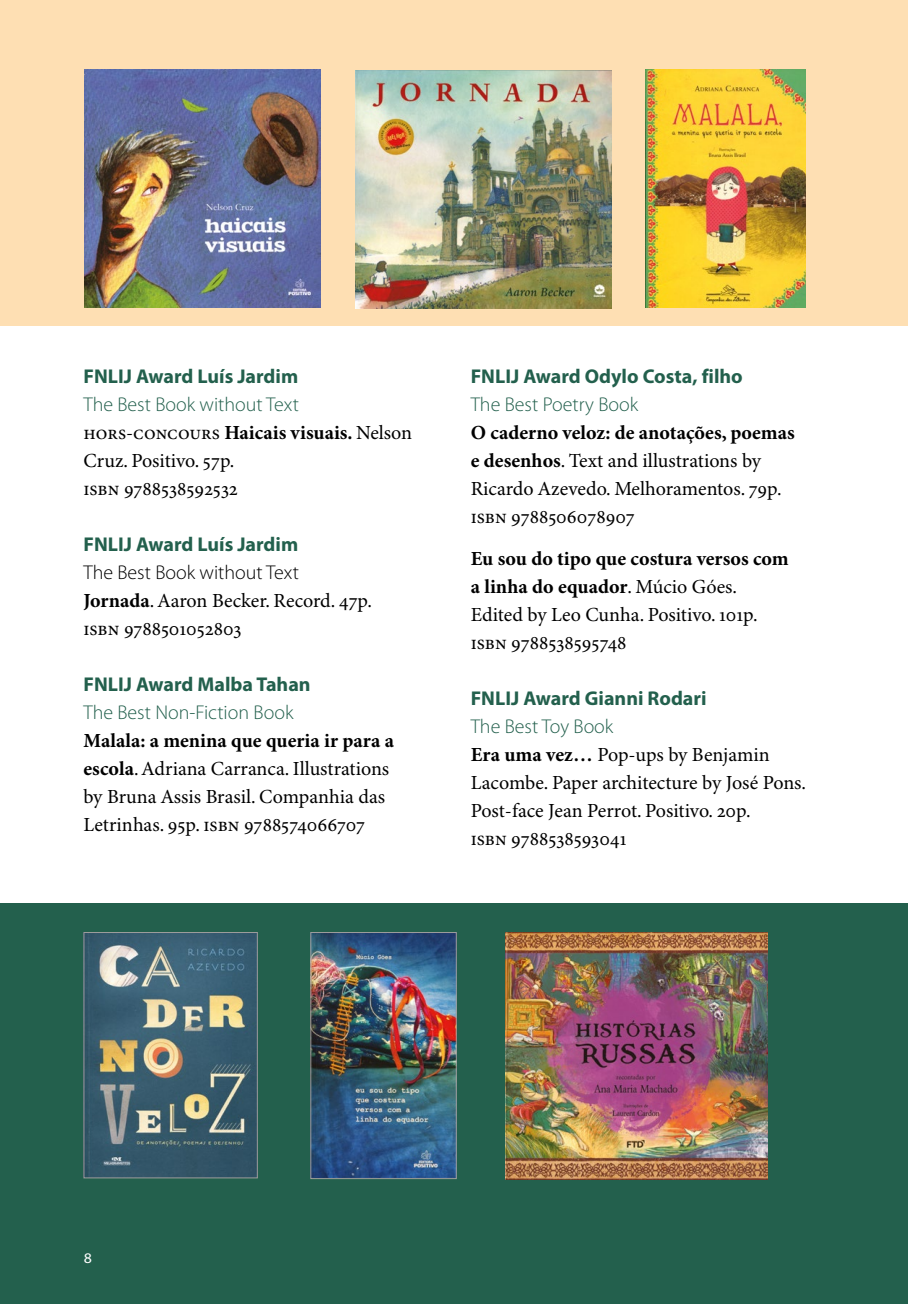
<style>
.page{position:relative;width:908px;height:1304px;background:#fff}
.page>*{position:absolute;margin:0;border:0;box-sizing:border-box;transform-origin:0 0}
.t1{font:20px/28px "Minion Pro";color:#000}
.t2{font:700 20px "Myriad Pro";color:#23604d}
.t3{font:300 20px "Myriad Pro";color:#23604d}
.t4{font:300 20px "Myriad Pro";color:#000}
.t5{font:16px "Myriad Pro";color:#fff}
.s1{font-weight:700}
</style>
<div class="page">
<div style="left:0;top:0;width:907px;height:326px;background:#fedfb3"></div>
<div style="left:0;top:904px;width:907px;height:400px;background:#23604d"></div>
<img style="left:355px;top:70px;width:256px;height:238px">
<img style="left:312px;top:934px;width:142px;height:243px">
<div style="left:310px;top:932px;width:146px;height:247px;border:1px solid #9d9d9c"></div>
<img style="left:85px;top:934px;width:171px;height:242px">
<div style="left:83px;top:932px;width:175px;height:246px;border:1px solid #9d9d9c"></div>
<img style="left:505px;top:932px;width:262px;height:248px">
<img style="left:85px;top:70px;width:235px;height:238px">
<img style="left:645px;top:70px;width:160px;height:238px">
<p class="t2" style="left:83px;top:365px;width:216px">FNLIJ Award Luís Jardim</p>
<p class="t3" style="left:83px;top:393px;width:217px">The Best Book without Text</p>
<p class="t1" style="left:83px;top:420px;width:330px">Hors-concours <span class="s1">Haicais visuais.</span> Nelson<br>Cruz. Positivo. 57p.<br>ISBN 9788538592532</p>
<p class="t2" style="left:83px;top:533px;width:216px">FNLIJ Award Luís Jardim</p>
<p class="t4" style="left:83px;top:561px;width:217px">The Best Book without Text</p>
<p class="t1" style="left:83px;top:588px;width:290px"><span class="s1">Jornada</span>. Aaron Becker. Record. 47p.<br>ISBN 9788501052803</p>
<p class="t2" style="left:83px;top:673px;width:228px">FNLIJ Award Malba Tahan</p>
<p class="t3" style="left:83px;top:701px;width:211px">The Best Non-Fiction Book</p>
<p class="t1" style="left:83px;top:728px;width:312px"><span class="s1">Malala: a menina que queria ir para a escola</span>. Adriana Carranca. Illustrations by Bruna Assis Brasil. Companhia das Letrinhas. 95p. ISBN 9788574066707</p>
<p class="t2" style="left:470px;top:365px;width:273px">FNLIJ Award Odylo Costa, filho</p>
<p class="t3" style="left:470px;top:393px;width:169px">The Best Poetry Book</p>
<p class="t1" style="left:470px;top:420px;width:325px"><span class="s1">O caderno veloz: de anotações, poemas e desenhos</span>. Text and illustrations by Ricardo Azevedo. Melhoramentos. 79p.<br>ISBN 9788506078907</p>
<p class="t1" style="left:470px;top:546px;width:319px"><span class="s1">Eu sou do tipo que costura versos com a linha do equador</span>. Múcio Góes.<br>Edited by Leo Cunha. Positivo. 101p.<br>ISBN 9788538595748</p>
<p class="t2" style="left:470px;top:687px;width:237px">FNLIJ Award Gianni Rodari</p>
<p class="t3" style="left:470px;top:715px;width:144px">The Best Toy Book</p>
<p class="t1" style="left:470px;top:742px;width:337px"><span class="s1">Era uma vez…</span> Pop-ups by Benjamin Lacombe. Paper architecture by José Pons.<br>Post-face Jean Perrot. Positivo. 20p.<br>ISBN 9788538593041</p>
<p class="t5" style="left:84px;top:1248px;width:10px">8</p>
</div>
